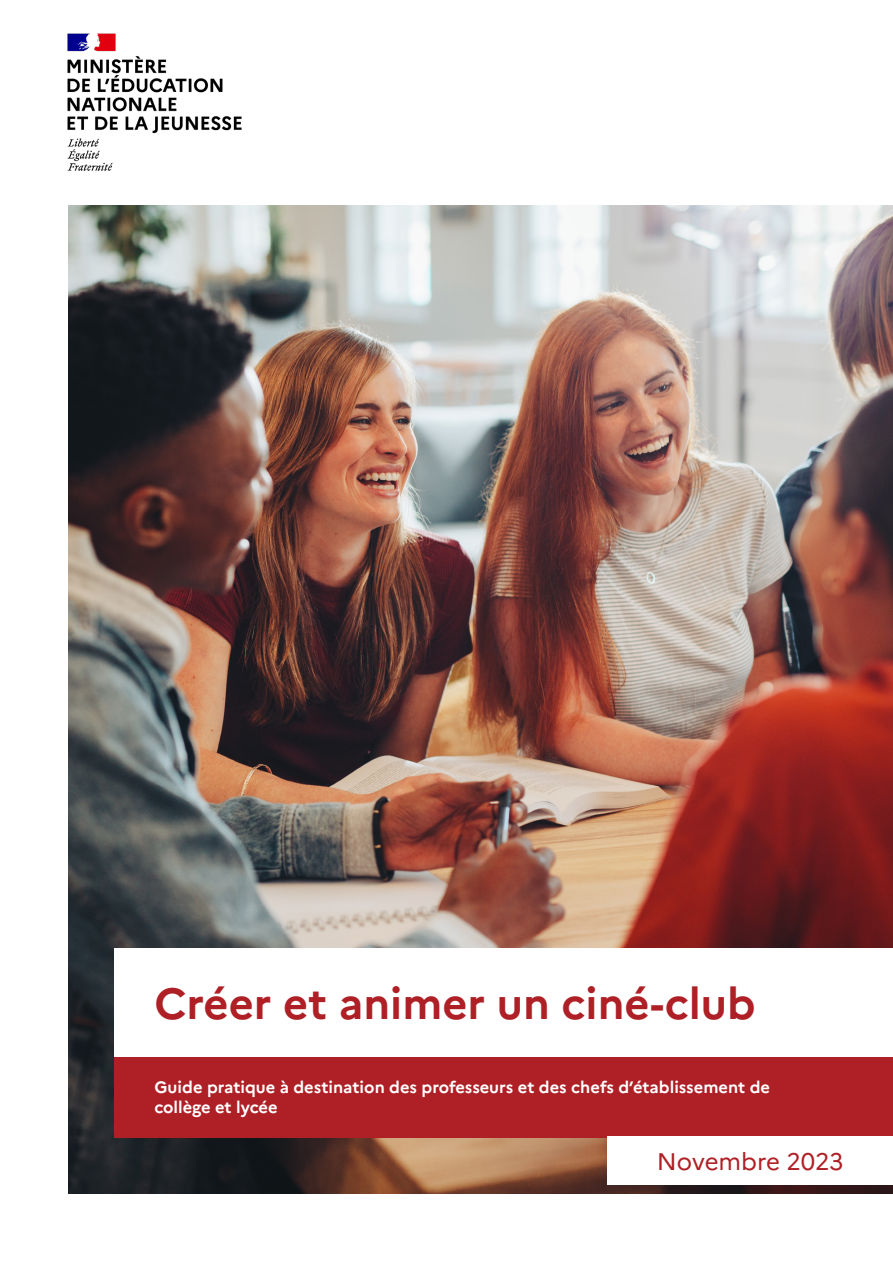
<style>
.page{position:relative;width:893px;height:1263px;background:#fff}
.page>*{position:absolute;margin:0;border:0;box-sizing:border-box;transform-origin:0 0}
.t1{font:700 43.5px "Marianne";color:#ae2026}
.t2{font:24px "Marianne";letter-spacing:-.005em;color:#ae2026}
.t3{font:700 16.5px/19.8px "Marianne";color:#fff}
</style>
<div class="page">
<img style="left:68px;top:206px;width:825px;height:987px">
<div style="left:115px;top:948px;width:778px;height:189px;background:#fff"></div>
<div style="left:115px;top:1057px;width:778px;height:80px;background:#ae2026"></div>
<div style="left:607px;top:1136px;width:286px;height:49px;background:#fff"></div>
<img style="left:67px;top:33px;width:175px;height:138px">
<p class="t1" style="left:154px;top:977px;width:603px">Créer et animer un ciné-club</p>
<p class="t3" style="left:154px;top:1077px;width:617px">Guide pratique à destination des professeurs et des chefs d’établissement de collège et lycée</p>
<p class="t2" style="left:657px;top:1147px;width:188px">Novembre 2023</p>
</div>
